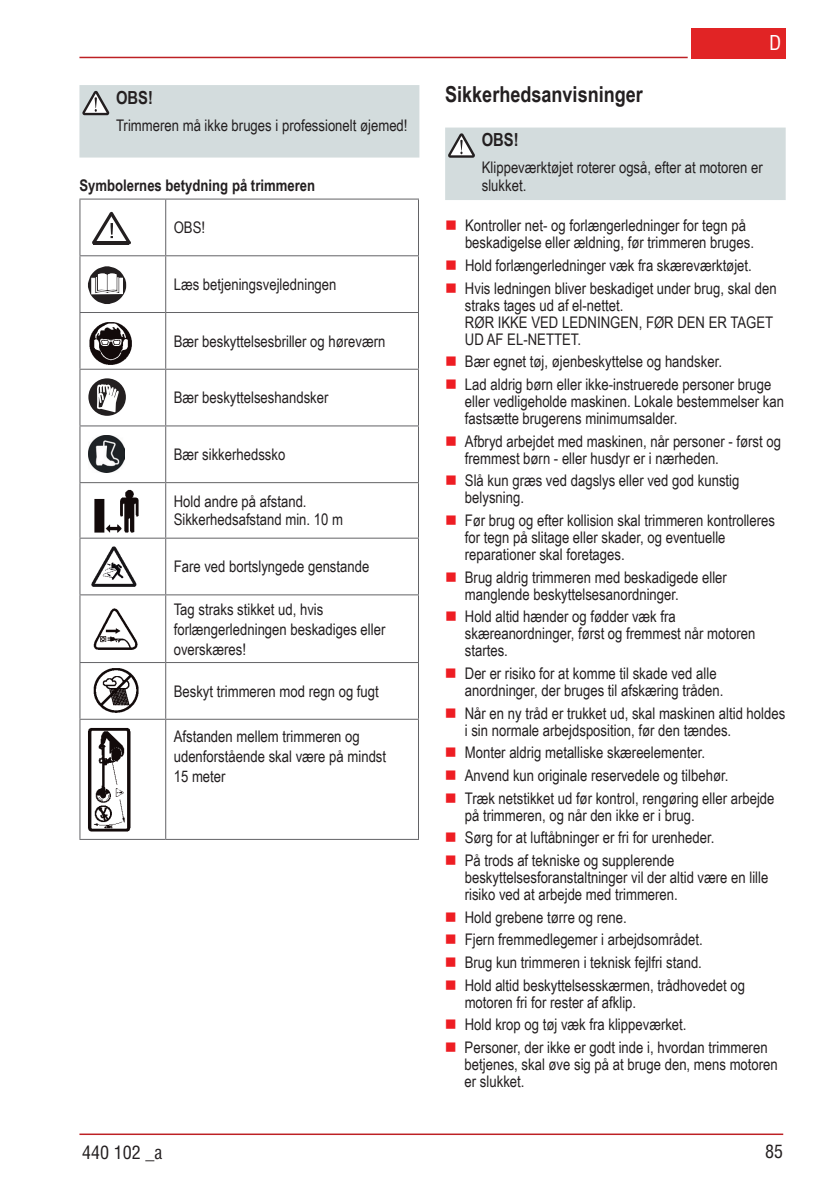
<style>
.page{position:relative;width:840px;height:1191px;background:#fff}
.page>*{position:absolute;margin:0;border:0;box-sizing:border-box;transform-origin:0 0}
.t1{font:700 22px "Arial Narrow";color:#231f20}
.t2{font:condensed 20px "Helvetica";color:#fff}
.t3{font:condensed 18px "Helvetica";color:#231f20}
.t4{font:700 18px "Arial Narrow";color:#231f20}
.t5{font:16px/17px "Arial Narrow";color:#231f20}
.t6{font:700 16px "Arial Narrow";color:#231f20}
</style>
<div class="page">
<hr style="left:79px;top:1133px;width:703px;height:2px;background:#bd2024">
<div style="left:691px;top:28px;width:94px;height:30px;background:#e12425"></div>
<hr style="left:79px;top:57px;width:608px;height:1px;background:#bd2024">
<div style="left:79px;top:85px;width:340px;height:73px;background:#d3dcdd"></div>
<hr style="left:79px;top:200px;width:1px;height:55px;background:#636366">
<hr style="left:79px;top:199px;width:87px;height:1px;background:#636366">
<hr style="left:165px;top:200px;width:1px;height:55px;background:#636366">
<hr style="left:418px;top:200px;width:1px;height:55px;background:#636366">
<hr style="left:166px;top:199px;width:253px;height:1px;background:#636366">
<hr style="left:79px;top:256px;width:1px;height:56px;background:#636366">
<hr style="left:79px;top:255px;width:87px;height:1px;background:#636366">
<hr style="left:165px;top:256px;width:1px;height:56px;background:#636366">
<hr style="left:418px;top:256px;width:1px;height:56px;background:#636366">
<hr style="left:166px;top:255px;width:253px;height:1px;background:#636366">
<hr style="left:79px;top:313px;width:1px;height:56px;background:#636366">
<hr style="left:79px;top:312px;width:87px;height:1px;background:#636366">
<hr style="left:165px;top:313px;width:1px;height:56px;background:#636366">
<hr style="left:418px;top:313px;width:1px;height:56px;background:#636366">
<hr style="left:166px;top:312px;width:253px;height:1px;background:#636366">
<hr style="left:79px;top:370px;width:1px;height:55px;background:#636366">
<hr style="left:79px;top:369px;width:87px;height:1px;background:#636366">
<hr style="left:165px;top:370px;width:1px;height:55px;background:#636366">
<hr style="left:418px;top:370px;width:1px;height:55px;background:#636366">
<hr style="left:166px;top:369px;width:253px;height:1px;background:#636366">
<hr style="left:79px;top:426px;width:1px;height:56px;background:#636366">
<hr style="left:79px;top:425px;width:87px;height:1px;background:#636366">
<hr style="left:165px;top:426px;width:1px;height:56px;background:#636366">
<hr style="left:418px;top:426px;width:1px;height:56px;background:#636366">
<hr style="left:166px;top:425px;width:253px;height:1px;background:#636366">
<hr style="left:79px;top:483px;width:1px;height:54px;background:#636366">
<hr style="left:79px;top:482px;width:87px;height:1px;background:#636366">
<hr style="left:165px;top:483px;width:1px;height:54px;background:#636366">
<hr style="left:418px;top:483px;width:1px;height:54px;background:#636366">
<hr style="left:166px;top:482px;width:253px;height:1px;background:#636366">
<hr style="left:79px;top:538px;width:1px;height:56px;background:#636366">
<hr style="left:79px;top:537px;width:87px;height:1px;background:#636366">
<hr style="left:165px;top:538px;width:1px;height:56px;background:#636366">
<hr style="left:418px;top:538px;width:1px;height:56px;background:#636366">
<hr style="left:166px;top:537px;width:253px;height:1px;background:#636366">
<hr style="left:79px;top:595px;width:1px;height:67px;background:#636366">
<hr style="left:79px;top:594px;width:87px;height:1px;background:#636366">
<hr style="left:165px;top:595px;width:1px;height:67px;background:#636366">
<hr style="left:418px;top:595px;width:1px;height:67px;background:#636366">
<hr style="left:166px;top:594px;width:253px;height:1px;background:#636366">
<hr style="left:79px;top:663px;width:1px;height:55px;background:#636366">
<hr style="left:79px;top:662px;width:87px;height:1px;background:#636366">
<hr style="left:165px;top:663px;width:1px;height:55px;background:#636366">
<hr style="left:418px;top:663px;width:1px;height:55px;background:#636366">
<hr style="left:166px;top:662px;width:253px;height:1px;background:#636366">
<hr style="left:79px;top:719px;width:1px;height:120px;background:#636366">
<hr style="left:79px;top:718px;width:87px;height:1px;background:#636366">
<hr style="left:79px;top:839px;width:87px;height:1px;background:#636366">
<hr style="left:165px;top:719px;width:1px;height:120px;background:#636366">
<hr style="left:418px;top:719px;width:1px;height:120px;background:#636366">
<hr style="left:166px;top:718px;width:253px;height:1px;background:#636366">
<hr style="left:166px;top:839px;width:253px;height:1px;background:#636366">
<svg style="left:88px;top:266px;width:38px;height:38px"></svg>
<div style="left:88px;top:378px;width:38px;height:38px;background:#231f20;border-radius:50%"></div>
<svg style="left:96px;top:384px;width:23px;height:29px"></svg>
<img style="left:88px;top:436px;width:36px;height:37px">
<img style="left:88px;top:727px;width:42px;height:104px">
<svg style="left:92px;top:212px;width:39px;height:32px"></svg>
<img style="left:89px;top:322px;width:43px;height:43px">
<img style="left:94px;top:489px;width:45px;height:44px">
<img style="left:92px;top:546px;width:45px;height:41px">
<img style="left:93px;top:608px;width:45px;height:42px">
<img style="left:93px;top:668px;width:46px;height:45px">
<div style="left:445px;top:128px;width:340px;height:72px;background:#d3dcdd"></div>
<p class="t4" style="left:116px;top:84px;width:38px">OBS!</p>
<p class="t5" style="left:116px;top:116px;width:293px">Trimmeren må ikke bruges i professionelt øjemed!</p>
<p class="t6" style="left:79px;top:173px;width:237px">Symbolernes betydning på trimmeren</p>
<p class="t5" style="left:174px;top:218px;width:33px">OBS!</p>
<p class="t5" style="left:174px;top:275px;width:164px">Læs betjeningsvejledningen</p>
<p class="t5" style="left:174px;top:332px;width:213px">Bær beskyttelsesbriller og høreværn</p>
<p class="t5" style="left:174px;top:389px;width:156px">Bær beskyttelseshandsker</p>
<p class="t5" style="left:174px;top:445px;width:113px">Bær sikkerhedssko</p>
<p class="t5" style="left:174px;top:492px;width:171px;line-height:18px">Hold andre på afstand.<br>Sikkerhedsafstand min. 10 m</p>
<p class="t5" style="left:174px;top:557px;width:197px">Fare ved bortslyngede genstande</p>
<p class="t5" style="left:174px;top:598px;width:213px;line-height:20px">Tag straks stikket ud, hvis forlængerledningen beskadiges eller overskæres!</p>
<p class="t5" style="left:174px;top:682px;width:206px">Beskyt trimmeren mod regn og fugt</p>
<p class="t5" style="left:174px;top:726px;width:214px;line-height:20px">Afstanden mellem trimmeren og udenforstående skal være på mindst<br>15 meter</p>
<p class="t3" style="left:82px;top:1141px;width:81px">440 102 _a</p>
<p class="t2" style="left:768px;top:30px;width:14px">D</p>
<h1 class="t1" style="left:445px;top:78px;width:199px">Sikkerhedsanvisninger</h1>
<p class="t4" style="left:481px;top:126px;width:38px">OBS!</p>
<p class="t5" style="left:481px;top:158px;width:282px;line-height:18px">Klippeværktøjet roterer også, efter at motoren er slukket.</p>
<p class="t5" style="left:464px;top:216px;width:290px">Kontroller net- og forlængerledninger for tegn på beskadigelse eller ældning, før trimmeren bruges.</p>
<p class="t5" style="left:464px;top:253px;width:313px;line-height:22.6px">Hold forlængerledninger væk fra skæreværktøjet.<br>Hvis ledningen bliver beskadiget under brug, skal den</p>
<p class="t5" style="left:464px;top:296px;width:309px">straks tages ud af el-nettet.<br>RØR IKKE VED LEDNINGEN, FØR DEN ER TAGET<br>UD AF EL-NETTET.</p>
<p class="t5" style="left:464px;top:350px;width:308px;line-height:22.6px">Bær egnet tøj, øjenbeskyttelse og handsker.<br>Lad aldrig børn eller ikke-instruerede personer bruge</p>
<p class="t5" style="left:464px;top:392px;width:320px">eller vedligeholde maskinen. Lokale bestemmelser kan fastsætte brugerens minimumsalder.</p>
<p class="t5" style="left:464px;top:432px;width:317px">Afbryd arbejdet med maskinen, når personer - først og fremmest børn - eller husdyr er i nærheden.</p>
<p class="t5" style="left:464px;top:471px;width:276px">Slå kun græs ved dagslys eller ved god kunstig belysning.</p>
<p class="t5" style="left:464px;top:511px;width:311px">Før brug og efter kollision skal trimmeren kontrolleres for tegn på slitage eller skader, og eventuelle reparationer skal foretages.</p>
<p class="t5" style="left:464px;top:568px;width:263px">Brug aldrig trimmeren med beskadigede eller manglende beskyttelsesanordninger.</p>
<p class="t5" style="left:464px;top:607px;width:292px">Hold altid hænder og fødder væk fra skæreanordninger, først og fremmest når motoren startes.</p>
<p class="t5" style="left:464px;top:664px;width:260px">Der er risiko for at komme til skade ved alle anordninger, der bruges til afskæring tråden.</p>
<p class="t5" style="left:464px;top:704px;width:322px">Når en ny tråd er trukket ud, skal maskinen altid holdes i sin normale arbejdsposition, før den tændes.</p>
<p class="t5" style="left:464px;top:741px;width:311px;line-height:22.6px">Monter aldrig metalliske skæreelementer.<br>Anvend kun originale reservedele og tilbehør.<br>Træk netstikket ud før kontrol, rengøring eller arbejde</p>
<p class="t5" style="left:464px;top:803px;width:251px;line-height:22.6px">på trimmeren, og når den ikke er i brug.<br>Sørg for at luftåbninger er fri for urenheder.<br>På trods af tekniske og supplerende</p>
<p class="t5" style="left:464px;top:868px;width:305px">beskyttelsesforanstaltninger vil der altid være en lille risiko ved at arbejde med trimmeren.</p>
<p class="t5" style="left:464px;top:905px;width:282px;line-height:22.6px">Hold grebene tørre og rene.<br>Fjern fremmedlegemer i arbejdsområdet.<br>Brug kun trimmeren i teknisk fejlfri stand.<br>Hold altid beskyttelsesskærmen, trådhovedet og</p>
<p class="t5" style="left:464px;top:990px;width:304px;line-height:22.6px">motoren fri for rester af afklip.<br>Hold krop og tøj væk fra klippeværket.<br>Personer, der ikke er godt inde i, hvordan trimmeren</p>
<p class="t5" style="left:464px;top:1055px;width:314px">betjenes, skal øve sig på at bruge den, mens motoren er slukket.</p>
<p class="t3" style="left:764px;top:1140px;width:19px">85</p>
</div>
